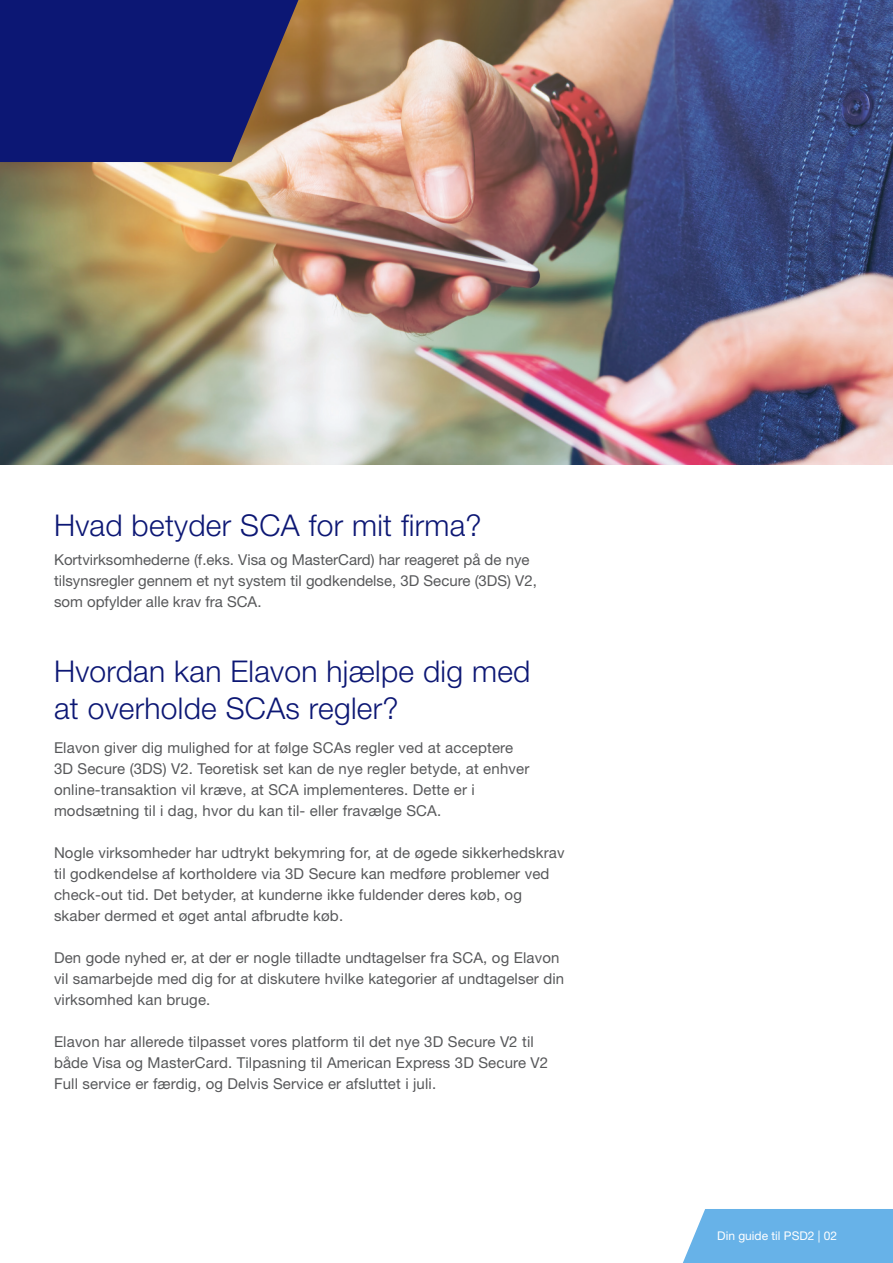
<style>
.page{position:relative;width:893px;height:1263px;background:#fff}
.page>*{position:absolute;margin:0;border:0;box-sizing:border-box;transform-origin:0 0}
.t1{font:300 30px/37.5px "Helvetica Neue LT Std";letter-spacing:.01em;color:#0c1774}
.t2{font:15px/21px "Helvetica Neue LT Std";letter-spacing:.01em;color:#57585a}
.t3{font:12px "Helvetica Neue LT Std";color:#fff}
</style>
<div class="page">
<img style="left:0;top:0;width:893px;height:464px">
<svg style="left:0;top:0;width:298px;height:162px;background:#1d2371"></svg>
<div style="left:683px;top:1209px;width:210px;height:54px;background:#67b2e8"></div>
<h1 class="t1" style="left:54px;top:506px;width:429px">Hvad betyder SCA for mit firma?</h1>
<p class="t2" style="left:54px;top:549px;width:484px">Kortvirksomhederne (f.eks. Visa og MasterCard) har reageret på de nye tilsynsregler gennem et nyt system til godkendelse, 3D Secure (3DS) V2, som opfylder alle krav fra SCA.</p>
<h1 class="t1" style="left:54px;top:652px;width:478px">Hvordan kan Elavon hjælpe dig med at overholde SCAs regler?</h1>
<p class="t2" style="left:54px;top:737px;width:477px">Elavon giver dig mulighed for at følge SCAs regler ved at acceptere 3D Secure (3DS) V2. Teoretisk set kan de nye regler betyde, at enhver online-transaktion vil kræve, at SCA implementeres. Dette er i modsætning til i dag, hvor du kan til- eller fravælge SCA.</p>
<p class="t2" style="left:54px;top:842px;width:512px">Nogle virksomheder har udtrykt bekymring for, at de øgede sikkerhedskrav til godkendelse af kortholdere via 3D Secure kan medføre problemer ved check-out tid. Det betyder, at kunderne ikke fuldender deres køb, og skaber dermed et øget antal afbrudte køb.</p>
<p class="t2" style="left:54px;top:947px;width:512px">Den gode nyhed er, at der er nogle tilladte undtagelser fra SCA, og Elavon vil samarbejde med dig for at diskutere hvilke kategorier af undtagelser din virksomhed kan bruge.</p>
<p class="t2" style="left:54px;top:1031px;width:496px">Elavon har allerede tilpasset vores platform til det nye 3D Secure V2 til både Visa og MasterCard. Tilpasning til American Express 3D Secure V2<br>Full service er færdig, og Delvis Service er afsluttet i juli.</p>
<p class="t3" style="left:717px;top:1229px;width:122px">Din guide til PSD2 | 02</p>
</div>
